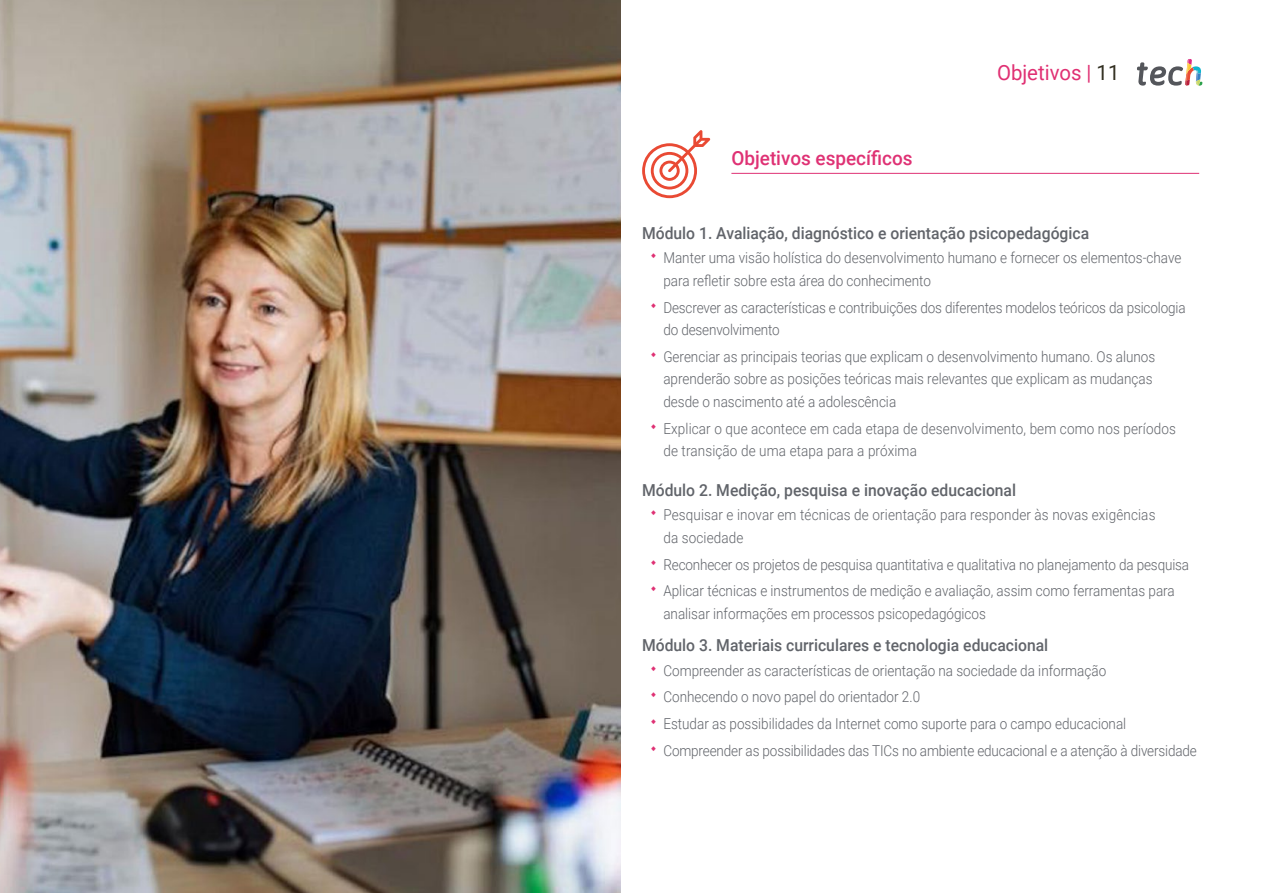
<style>
.page{position:relative;width:1263px;height:893px;background:#fff}
.page>*{position:absolute;margin:0;border:0;box-sizing:border-box;transform-origin:0 0}
.t1{font:21px "Roboto";color:#e03073}
.t2{font:500 19.5px "Roboto";color:#df3174}
.t3{font:500 16.5px "Roboto";color:#61646a;scale:.95 1}
.t4{font:300 15px/22.5px "Roboto";color:#61646a;scale:.9 1}
.s1{color:#312e20}
</style>
<div class="page">
<svg style="left:1137px;top:59px;width:65px;height:27px"></svg>
<hr style="left:731px;top:173px;width:468px;height:1px;background:#df3174">
<svg style="left:642px;top:130px;width:68px;height:68px"></svg>
<img style="left:0;top:0;width:621px;height:893px">
<h2 class="t2" style="left:731px;top:144px;width:183px">Objetivos específicos</h2>
<h1 class="t1" style="left:997px;top:57px;width:124px">Objetivos | <span class="s1">11</span></h1>
<p class="t3" style="left:642px;top:221px;width:472px">Módulo 1. Avaliação, diagnóstico e orientação psicopedagógica</p>
<p class="t4" style="left:663px;top:246px;width:577px">Manter uma visão holística do desenvolvimento humano e fornecer os elementos-chave para refletir sobre esta área do conhecimento</p>
<p class="t4" style="left:663px;top:296px;width:582px">Descrever as características e contribuições dos diferentes modelos teóricos da psicologia do desenvolvimento</p>
<p class="t4" style="left:663px;top:345px;width:548px">Gerenciar as principais teorias que explicam o desenvolvimento humano. Os alunos aprenderão sobre as posições teóricas mais relevantes que explicam as mudanças desde o nascimento até a adolescência</p>
<p class="t4" style="left:663px;top:417px;width:571px">Explicar o que acontece em cada etapa de desenvolvimento, bem como nos períodos de transição de uma etapa para a próxima</p>
<p class="t3" style="left:642px;top:478px;width:395px">Módulo 2. Medição, pesquisa e inovação educacional</p>
<p class="t4" style="left:663px;top:503px;width:548px">Pesquisar e inovar em técnicas de orientação para responder às novas exigências da sociedade</p>
<p class="t4" style="left:663px;top:550px;width:586px;line-height:26.7px">Reconhecer os projetos de pesquisa quantitativa e qualitativa no planejamento da pesquisa<br>Aplicar técnicas e instrumentos de medição e avaliação, assim como ferramentas para</p>
<p class="t4" style="left:663px;top:602px;width:360px">analisar informações em processos psicopedagógicos</p>
<p class="t3" style="left:642px;top:633px;width:429px">Módulo 3. Materiais curriculares e tecnologia educacional</p>
<p class="t4" style="left:663px;top:656px;width:594px;line-height:26.7px">Compreender as características de orientação na sociedade da informação<br>Conhecendo o novo papel do orientador 2.0<br>Estudar as possibilidades da Internet como suporte para o campo educacional Compreender as possibilidades das TICs no ambiente educacional e a atenção à diversidade</p>
</div>
